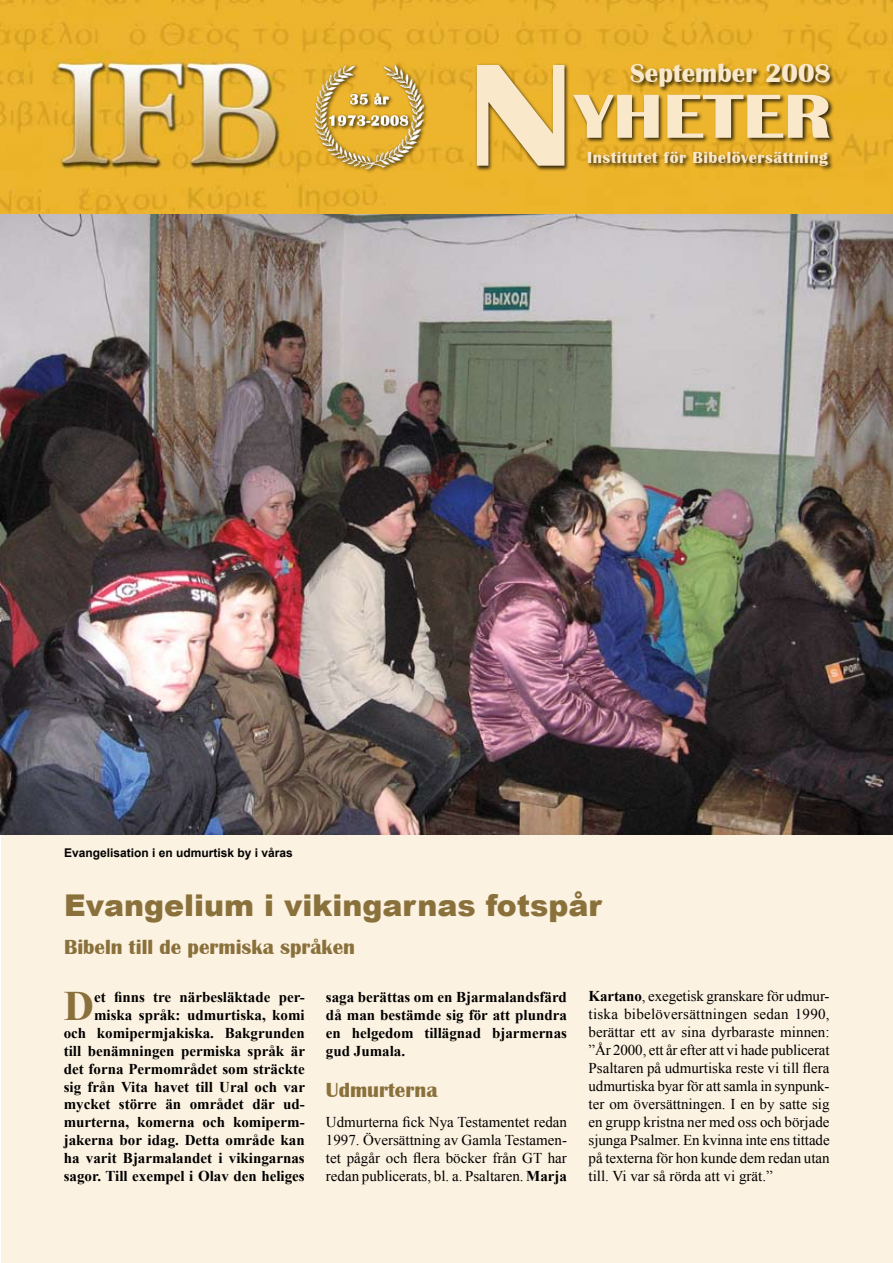
<style>
.page{position:relative;width:893px;height:1263px;background:#fff}
.page>*{position:absolute;margin:0;border:0;box-sizing:border-box;transform-origin:0 0}
.t1{font:700 151.2px "Britannic";color:#f9e8ca;scale:1.18 1}
.t2{font:700 64.5px "Britannic";color:#f9e8ca;scale:1.18 1}
.t3{font:700 42px "Times New Roman";color:#8a713c}
.t4{font:900 30px "Arial";color:#8a713c}
.t5{font:700 27px "Britannic";color:#f9e8ca}
.t6{font:700 21px "Britannic";color:#8a713c}
.t7{font:700 16.5px "Britannic";letter-spacing:.03em;color:#f9e8ca}
.t8{font:15px/18px "Times New Roman";color:#000;text-align:justify}
.t9{font:700 15px/17.9px "Times New Roman";color:#000;text-align:right}
.t10{font:700 12px "Arial";color:#000}
.s1{font-weight:700}
</style>
<div class="page">
<div style="left:1px;top:0;width:892px;height:1263px;background:#fcf2e1"></div>
<img style="left:0;top:0;width:893px;height:215px">
<div style="left:313px;top:63px;width:116px;height:111px;background:#000;opacity:.75"></div>
<img style="left:315px;top:64px;width:108px;height:105px">
<img style="left:0;top:215px;width:893px;height:619px">
<div style="left:629px;top:62px;width:207px;height:31px;background:#edb52e"></div>
<div style="left:475px;top:63px;width:360px;height:109px;background:#000;opacity:.75"></div>
<div style="left:586px;top:150px;width:248px;height:22px;background:#000;opacity:.75"></div>
<h1 class="t1" style="left:467px;top:30px;width:92px">N</h1>
<h3 class="t5" style="left:630px;top:58px;width:202px">September 2008</h3>
<h2 class="t2" style="left:574px;top:80px;width:220px">YHETER</h2>
<p class="t7" style="left:587px;top:149px;width:242px">Institutet för Bibelöversättning</p>
<p class="t10" style="left:64px;top:845px;width:230px">Evangelisation i en udmurtisk by i våras</p>
<h3 class="t4" style="left:64px;top:884px;width:539px">Evangelium i vikingarnas fotspår</h3>
<h3 class="t6" style="left:64px;top:935px;width:292px">Bibeln till de permiska språken</h3>
<p class="t9" style="left:64px;top:988px;width:243px">et finns tre närbesläktade per&shy;miska språk: udmurtiska, komi<br>och komipermjakiska. Bakgrunden till benämningen permiska språk är det forna Permområdet som sträckte sig från Vita havet till Ural och var mycket större än området där ud&shy;murterna, komerna och komiperm&shy;jakerna bor idag. Detta område kan ha varit Bjarmalandet i vikingarnas sagor. Till exempel i Olav den heliges</p>
<p class="t8" style="left:589px;top:987px;width:243px"><span class="s1">Kartano</span>, exegetisk granskare för udmur&shy;tiska bibelöversättningen sedan 1990, berättar ett av sina dyrbaraste minnen: ”År 2000, ett år efter att vi hade publicerat Psaltaren på udmurtiska reste vi till flera udmurtiska byar för att samla in synpunk&shy;ter om översättningen. I en by satte sig en grupp kristna ner med oss och började sjunga Psalmer. En kvinna inte ens tittade på texterna för hon kunde dem redan utan till. Vi var så rörda att vi grät.”</p>
<p class="t9" style="left:326px;top:988px;width:242px;text-align:justify">saga berättas om en Bjarmalandsfärd då man bestämde sig för att plundra en helgedom tillägnad bjarmernas gud Jumala.</p>
<h3 class="t6" style="left:326px;top:1078px;width:113px">Udmurterna</h3>
<p class="t8" style="left:326px;top:1113px;width:243px">Udmurterna fick Nya Testamentet redan 1997. Översättning av Gamla Testamen&shy;tet pågår och flera böcker från GT har redan publicerats, bl. a. Psaltaren. <span class="s1">Marja</span></p>
<h3 class="t3" style="left:64px;top:977px;width:32px">D</h3>
</div>
